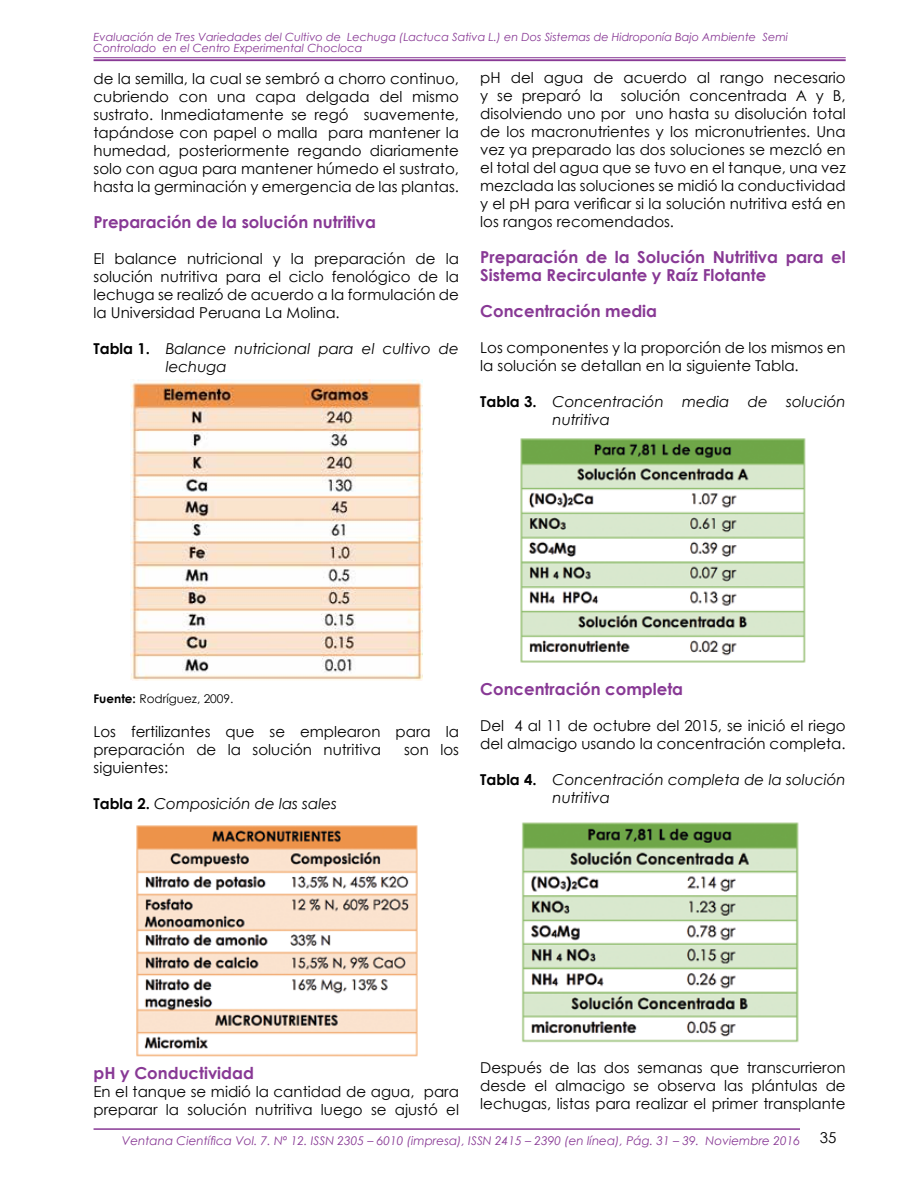
<style>
.page{position:relative;width:918px;height:1188px;background:#fff}
.page>*{position:absolute;margin:0;border:0;box-sizing:border-box;transform-origin:0 0}
.t1{font:700 16.5px/18px "Century Gothic";color:#883995}
.t2{font:15px/18px "Century Gothic";color:#000;text-align:justify}
.t3{font:italic 15px/18px "Century Gothic";color:#000}
.t4{font:italic 12px "Century Gothic";color:#883995}
.t5{font:12px "Century Gothic";color:#000}
.t6{font:italic 11.25px/10.5px "Century Gothic";color:#883995}
.s1{font-weight:700;font-style:normal}
.s2{font-weight:700}
</style>
<div class="page">
<hr style="left:94px;top:1128px;width:706px;height:2px;background:#883995">
<hr style="left:94px;top:57px;width:752px;height:1px;background:#883995">
<hr style="left:94px;top:59px;width:752px;height:2px;background:#883995">
<img style="left:131px;top:380px;width:291px;height:301px">
<img style="left:520px;top:438px;width:286px;height:225px">
<img style="left:522px;top:822px;width:277px;height:221px">
<img style="left:136px;top:825px;width:282px;height:232px">
<p class="t6" style="left:94px;top:32px;width:696px">Evaluación de Tres Variedades del Cultivo de Lechuga (Lactuca Sativa L.) en Dos Sistemas de Hidroponía Bajo Ambiente Semi<br>Controlado en el Centro Experimental Chocloca</p>
<p class="t2" style="left:94px;top:69px;width:367px">de la semilla, la cual se sembró a chorro continuo, cubriendo con una capa delgada del mismo sustrato. Inmediatamente se regó suavemente, tapándose con papel o malla para mantener la humedad, posteriormente regando diariamente solo con agua para mantener húmedo el sustrato, hasta la germinación y emergencia de las plantas.</p>
<p class="t1" style="left:94px;top:212px;width:284px">Preparación de la solución nutritiva</p>
<p class="t2" style="left:94px;top:249px;width:367px">El balance nutricional y la preparación de la solución nutritiva para el ciclo fenológico de la lechuga se realizó de acuerdo a la formulación de la Universidad Peruana La Molina.</p>
<p class="t3" style="left:166px;top:339px;width:295px;text-indent:-72px"><span class="s1">Tabla 1.</span> Balance nutricional para el cultivo de lechuga</p>
<p class="t2" style="left:480px;top:69px;width:367px">pH del agua de acuerdo al rango necesario y se preparó la solución concentrada A y B, disolviendo uno por uno hasta su disolución total de los macronutrientes y los micronutrientes. Una vez ya preparado las dos soluciones se mezcló en el total del agua que se tuvo en el tanque, una vez mezclada las soluciones se midió la conductividad y el pH para verificar si la solución nutritiva está en los rangos recomendados.</p>
<p class="t1" style="left:480px;top:248px;width:367px">Preparación de la Solución Nutritiva para el<br>Sistema Recirculante y Raíz Flotante</p>
<p class="t1" style="left:480px;top:302px;width:178px">Concentración media</p>
<p class="t2" style="left:480px;top:339px;width:367px">Los componentes y la proporción de los mismos en la solución se detallan en la siguiente Tabla.</p>
<p class="t3" style="left:553px;top:393px;width:295px;text-indent:-72px"><span class="s1">Tabla 3.</span> Concentración media de solución nutritiva</p>
<p class="t5" style="left:94px;top:691px;width:142px"><span class="s2">Fuente:</span> Rodríguez, 2009.</p>
<p class="t2" style="left:94px;top:723px;width:367px">Los fertilizantes que se emplearon para la preparación de la solución nutritiva</p>
<p class="t2" style="left:404px;top:741px;width:56px">son los</p>
<p class="t2" style="left:94px;top:759px;width:76px">siguientes:</p>
<p class="t3" style="left:94px;top:795px;width:245px"><span class="s1">Tabla 2.</span> Composición de las sales</p>
<p class="t1" style="left:480px;top:680px;width:204px">Concentración completa</p>
<p class="t2" style="left:480px;top:717px;width:367px">Del 4 al 11 de octubre del 2015, se inició el riego del almacigo usando la concentración completa.</p>
<p class="t3" style="left:553px;top:771px;width:295px;text-indent:-72px"><span class="s1">Tabla 4.</span> Concentración completa de la solución nutritiva</p>
<p class="t1" style="left:94px;top:1064px;width:162px">pH y Conductividad</p>
<p class="t2" style="left:94px;top:1083px;width:367px">En el tanque se midió la cantidad de agua, para preparar la solución nutritiva luego se ajustó el</p>
<p class="t2" style="left:480px;top:1059px;width:367px">Después de las dos semanas que transcurrieron desde el almacigo se observa las plántulas de lechugas, listas para realizar el primer transplante</p>
<p class="t4" style="left:122px;top:1133px;width:680px">Ventana Científica Vol. 7. Nº 12. ISSN 2305 – 6010 (impresa), ISSN 2415 – 2390 (en línea), Pág. 31 – 39. Noviembre 2016</p>
<p class="t2" style="left:820px;top:1128px;width:18px">35</p>
</div>
